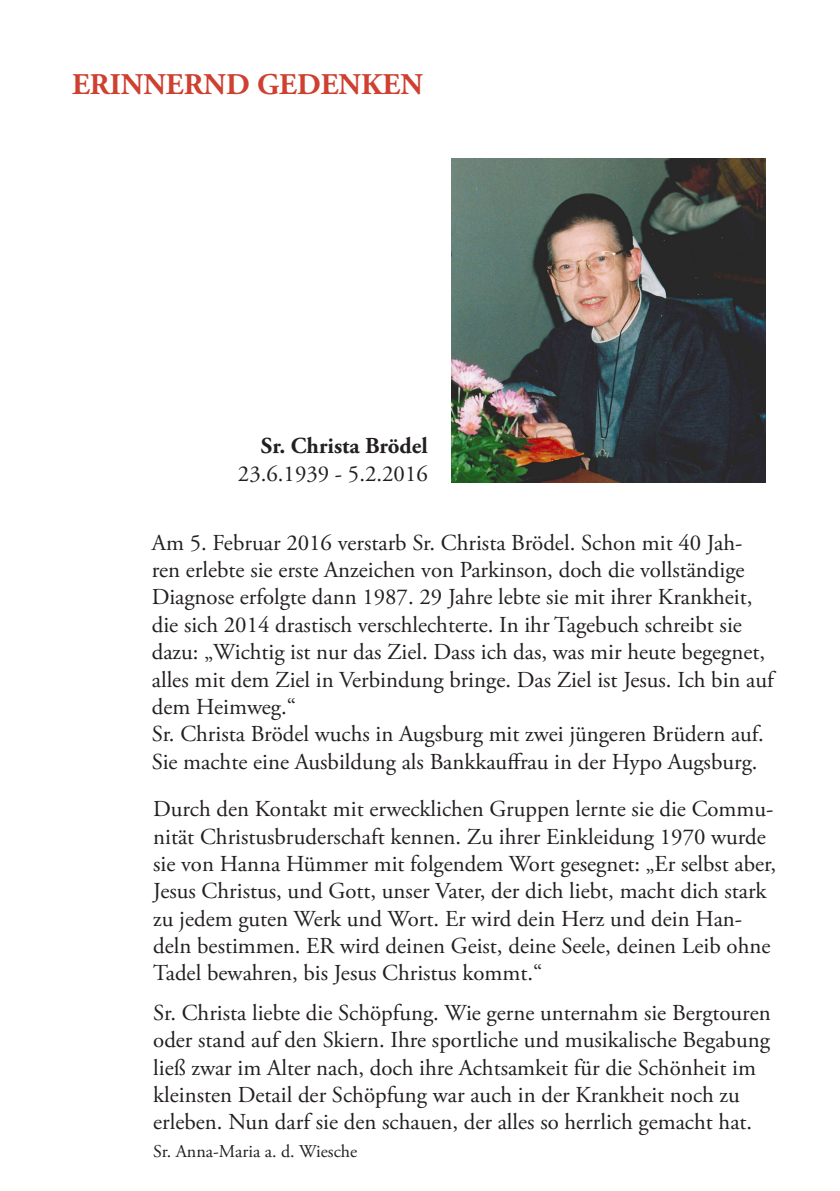
<style>
.page{position:relative;width:840px;height:1191px;background:#fff}
.page>*{position:absolute;margin:0;border:0;box-sizing:border-box;transform-origin:0 0}
.t1{font:700 30px "Adobe Garamond Pro";color:#ce4030}
.t2{font:22.8px/27.4px "Adobe Garamond Pro";color:#231f20}
.t3{font:700 22.8px "Adobe Garamond Pro";color:#231f20}
.t4{font:18px "Adobe Garamond Pro";color:#231f20}
</style>
<div class="page">
<img style="left:451px;top:158px;width:313px;height:324px">
<p class="t1" style="left:72px;top:67px;width:352px">ERINNERND GEDENKEN</p>
<p class="t3" style="left:260px;top:433px;width:168px">Sr. Christa Brödel</p>
<p class="t2" style="left:238px;top:460px;width:191px">23.6.1939 - 5.2.2016</p>
<p class="t2" style="left:152px;top:529px;width:623px">Am 5. Februar 2016 verstarb Sr. Christa Brödel. Schon mit 40 Jah&shy;ren erlebte sie erste Anzeichen von Parkinson, doch die vollständige Diagnose erfolgte dann 1987. 29 Jahre lebte sie mit ihrer Krankheit, die sich 2014 drastisch verschlechterte. In ihr Tagebuch schreibt sie dazu: „Wichtig ist nur das Ziel. Dass ich das, was mir heute begegnet, alles mit dem Ziel in Verbindung bringe. Das Ziel ist Jesus. Ich bin auf dem Heimweg.“</p>
<p class="t2" style="left:152px;top:721px;width:613px">Sr. Christa Brödel wuchs in Augsburg mit zwei jüngeren Brüdern auf.<br>Sie machte eine Ausbildung als Bankkauffrau in der Hypo Augsburg.</p>
<p class="t2" style="left:153px;top:796px;width:624px">Durch den Kontakt mit erwecklichen Gruppen lernte sie die Commu&shy;nität Christusbruderschaft kennen. Zu ihrer Einkleidung 1970 wurde sie von Hanna Hümmer mit folgendem Wort gesegnet: „Er selbst aber, Jesus Christus, und Gott, unser Vater, der dich liebt, macht dich stark zu jedem guten Werk und Wort. Er wird dein Herz und dein Han&shy;deln bestimmen. ER wird deinen Geist, deine Seele, deinen Leib ohne Tadel bewahren, bis Jesus Christus kommt.“</p>
<p class="t2" style="left:153px;top:999px;width:618px">Sr. Christa liebte die Schöpfung. Wie gerne unternahm sie Bergtouren oder stand auf den Skiern. Ihre sportliche und musikalische Begabung ließ zwar im Alter nach, doch ihre Achtsamkeit für die Schönheit im kleinsten Detail der Schöpfung war auch in der Krankheit noch zu erleben. Nun darf sie den schauen, der alles so herrlich gemacht hat.</p>
<p class="t4" style="left:153px;top:1140px;width:205px">Sr. Anna-Maria a. d. Wiesche</p>
</div>
